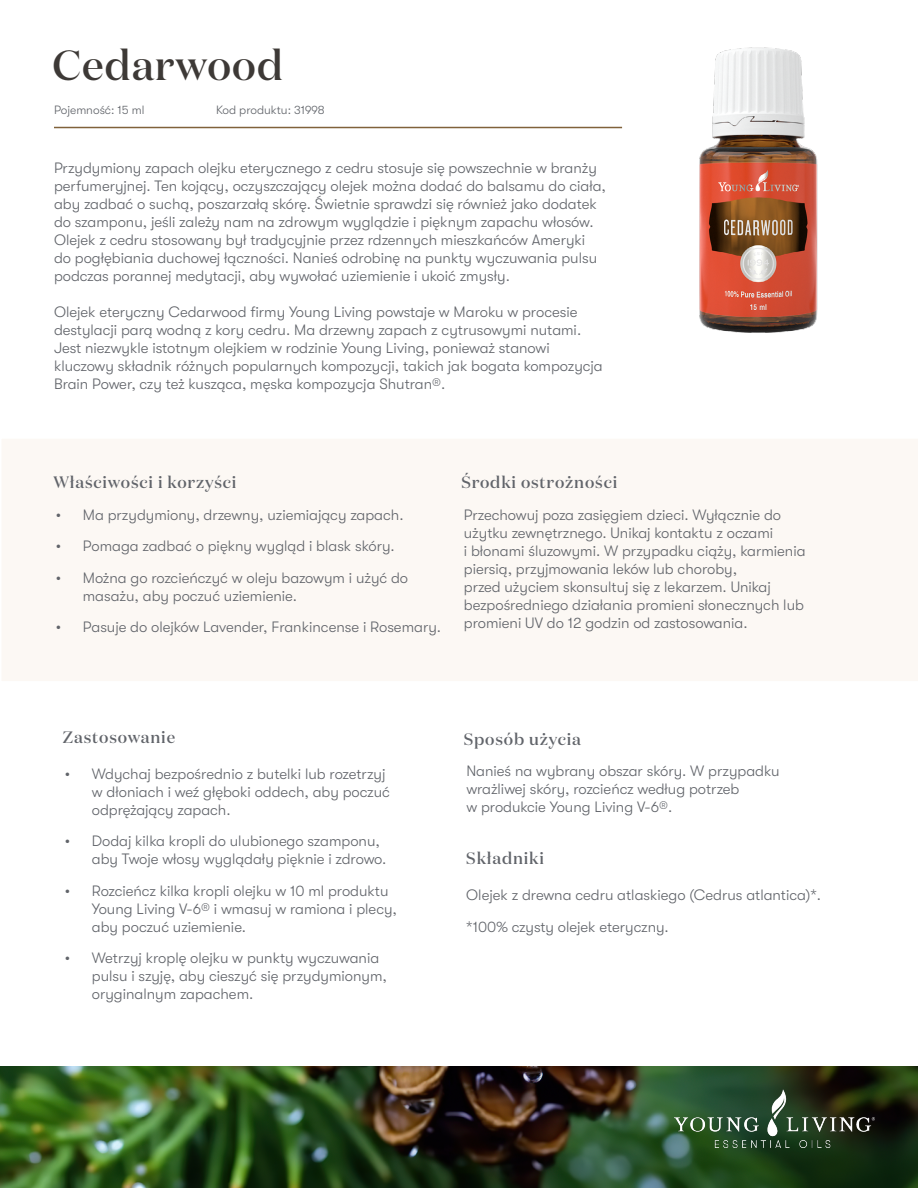
<style>
.page{position:relative;width:918px;height:1188px;background:#fff}
.page>*{position:absolute;margin:0;border:0;box-sizing:border-box;transform-origin:0 0}
.t1{font:500 42px "Domaine Display";letter-spacing:.025em;color:#3d3936}
.t2{font:500 16.5px "Domaine Display";letter-spacing:.05em;color:#61646a}
.t3{font:300 15px/18px "GT Walsheim Pro";color:#61646a}
.t4{font:300 12px "GT Walsheim Pro";color:#61646a}
</style>
<div class="page">
<img style="left:0;top:1067px;width:918px;height:121px">
<div style="left:2px;top:439px;width:916px;height:242px;background:#fcf8f4"></div>
<img style="left:674px;top:1090px;width:200px;height:58px">
<hr style="left:54px;top:127px;width:568px;height:1px;background:#80623b">
<img style="left:597px;top:47px;width:221px;height:286px">
<h1 class="t1" style="left:52px;top:39px;width:232px">Cedarwood</h1>
<p class="t4" style="left:54px;top:103px;width:92px">Pojemność: 15 ml</p>
<p class="t4" style="left:216px;top:103px;width:110px">Kod produktu: 31998</p>
<p class="t3" style="left:54px;top:159px;width:554px">Przydymiony zapach olejku eterycznego z cedru stosuje się powszechnie w branży perfumeryjnej. Ten kojący, oczyszczający olejek można dodać do balsamu do ciała, aby zadbać o suchą, poszarzałą skórę. Świetnie sprawdzi się również jako dodatek do szamponu, jeśli zależy nam na zdrowym wyglądzie i pięknym zapachu włosów.<br>Olejek z cedru stosowany był tradycyjnie przez rdzennych mieszkańców Ameryki do pogłębiania duchowej łączności. Nanieś odrobinę na punkty wyczuwania pulsu podczas porannej medytacji, aby wywołać uziemienie i ukoić zmysły.</p>
<p class="t3" style="left:54px;top:303px;width:550px">Olejek eteryczny Cedarwood firmy Young Living powstaje w Maroku w procesie destylacji parą wodną z kory cedru. Ma drzewny zapach z cytrusowymi nutami.<br>Jest niezwykle istotnym olejkiem w rodzinie Young Living, ponieważ stanowi kluczowy składnik różnych popularnych kompozycji, takich jak bogata kompozycja Brain Power, czy też kusząca, męska kompozycja Shutran®.</p>
<p class="t2" style="left:53px;top:472px;width:185px">Właściwości i korzyści</p>
<p class="t3" style="left:56px;top:506px;width:349px">• Ma przydymiony, drzewny, uziemiający zapach.</p>
<p class="t3" style="left:56px;top:537px;width:340px">• Pomaga zadbać o piękny wygląd i blask skóry.</p>
<p class="t3" style="left:83px;top:569px;width:327px;text-indent:-27px">• Można go rozcieńczyć w oleju bazowym i użyć do masażu, aby poczuć uziemienie.</p>
<p class="t3" style="left:56px;top:618px;width:387px">• Pasuje do olejków Lavender, Frankincense i Rosemary.</p>
<p class="t2" style="left:461px;top:472px;width:157px">Środki ostrożności</p>
<p class="t3" style="left:464px;top:506px;width:343px">Przechowuj poza zasięgiem dzieci. Wyłącznie do użytku zewnętrznego. Unikaj kontaktu z oczami<br>i błonami śluzowymi. W przypadku ciąży, karmienia piersią, przyjmowania leków lub choroby,<br>przed użyciem skonsultuj się z lekarzem. Unikaj bezpośredniego działania promieni słonecznych lub promieni UV do 12 godzin od zastosowania.</p>
<p class="t2" style="left:62px;top:727px;width:114px">Zastosowanie</p>
<p class="t3" style="left:92px;top:765px;width:300px;text-indent:-27px">• Wdychaj bezpośrednio z butelki lub rozetrzyj w dłoniach i weź głęboki oddech, aby poczuć odprężający zapach.</p>
<p class="t3" style="left:92px;top:832px;width:296px;text-indent:-27px">• Dodaj kilka kropli do ulubionego szamponu, aby Twoje włosy wyglądały pięknie i zdrowo.</p>
<p class="t3" style="left:92px;top:882px;width:307px;text-indent:-27px">• Rozcieńcz kilka kropli olejku w 10 ml produktu<br>Young Living V-6® i wmasuj w ramiona i plecy, aby poczuć uziemienie.</p>
<p class="t3" style="left:92px;top:949px;width:297px;text-indent:-27px">• Wetrzyj kroplę olejku w punkty wyczuwania pulsu i szyję, aby cieszyć się przydymionym, oryginalnym zapachem.</p>
<p class="t2" style="left:464px;top:729px;width:119px">Sposób użycia</p>
<p class="t3" style="left:466px;top:762px;width:315px">Nanieś na wybrany obszar skóry. W przypadku wrażliwej skóry, rozcieńcz według potrzeb<br>w produkcie Young Living V-6®.</p>
<p class="t2" style="left:466px;top:848px;width:79px">Składniki</p>
<p class="t3" style="left:466px;top:880px;width:356px;line-height:31.5px">Olejek z drewna cedru atlaskiego (Cedrus atlantica)*. *100% czysty olejek eteryczny.</p>
</div>
